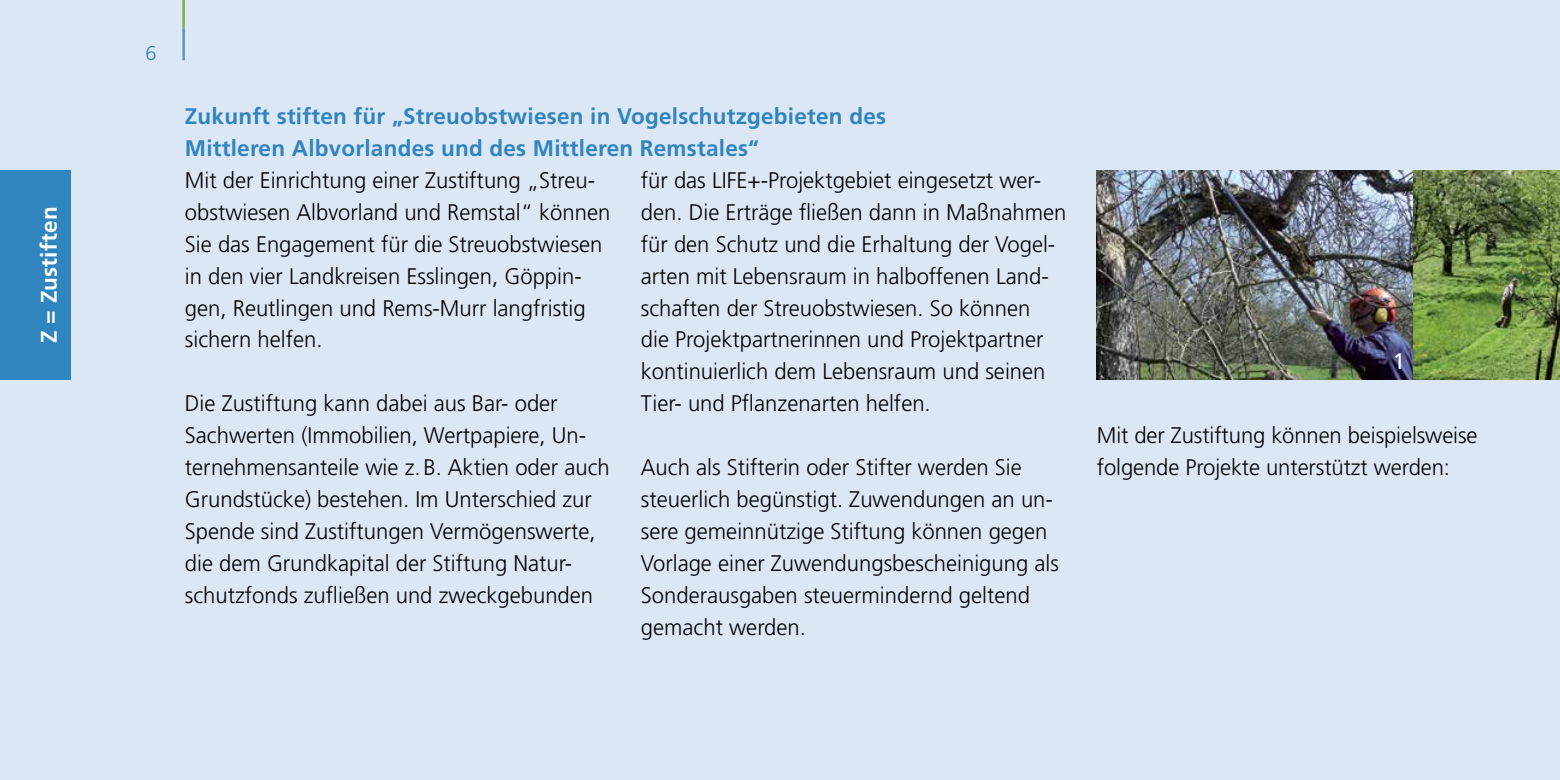
<style>
.page{position:relative;width:1560px;height:780px;background:#fff}
.page>*{position:absolute;margin:0;border:0;box-sizing:border-box;transform-origin:0 0}
.t1{font:300 22.5px/32px "Frutiger";color:#000}
.t2{font:700 22.5px/32px "Frutiger";letter-spacing:.01em;color:#3085be}
.t3{font:700 22.5px "Frutiger";letter-spacing:.01em;color:#fff}
.t4{font:22.5px "Frutiger";color:#fff}
.t5{font:300 20px "Frutiger";color:#3085be}
</style>
<div class="page">
<div style="left:0;top:0;width:1559px;height:780px;background:#dce7f6"></div>
<div style="left:0;top:170px;width:71px;height:209px;background:#3085be"></div>
<img style="left:1096px;top:170px;width:463px;height:209px">
<hr style="left:182px;top:0;width:3px;height:28px;background:#78b242">
<hr style="left:182px;top:28px;width:3px;height:32px;background:#5b96ca">
<p class="t3" style="left:36px;top:343px;width:138px;rotate:-90deg">Z = Zustiften</p>
<p class="t5" style="left:145px;top:42px;width:13px">6</p>
<p class="t2" style="left:185px;top:100px;width:702px">Zukunft stiften für „Streuobstwiesen in Vogelschutzgebieten des<br>Mittleren Albvorlandes und des Mittleren Remstales“</p>
<p class="t1" style="left:185px;top:164px;width:427px">Mit der Einrichtung einer Zustiftung „Streu&shy;obstwiesen Albvorland und Remstal“ können Sie das Engagement für die Streuobstwiesen in den vier Landkreisen Esslingen, Göppin&shy;gen, Reutlingen und Rems-Murr langfristig sichern helfen.</p>
<p class="t1" style="left:185px;top:387px;width:426px">Die Zustiftung kann dabei aus Bar- oder Sachwerten (Immobilien, Wertpapiere, Un&shy;ternehmensanteile wie z.B. Aktien oder auch Grundstücke) bestehen. Im Unterschied zur Spende sind Zustiftungen Vermögenswerte, die dem Grundkapital der Stiftung Natur&shy;schutzfonds zufließen und zweckgebunden</p>
<p class="t1" style="left:641px;top:164px;width:427px">für das LIFE+-Projektgebiet eingesetzt wer&shy;den. Die Erträge fließen dann in Maßnahmen für den Schutz und die Erhaltung der Vogel&shy;arten mit Lebensraum in halboffenen Land&shy;schaften der Streuobstwiesen. So können<br>die Projektpartnerinnen und Projektpartner kontinuierlich dem Lebensraum und seinen Tier- und Pflanzenarten helfen.</p>
<p class="t1" style="left:641px;top:451px;width:419px">Auch als Stifterin oder Stifter werden Sie steuerlich begünstigt. Zuwendungen an un&shy;sere gemeinnützige Stiftung können gegen Vorlage einer Zuwendungsbescheinigung als Sonderausgaben steuermindernd geltend gemacht werden.</p>
<p class="t4" style="left:1392px;top:347px;width:14px">1</p>
<p class="t1" style="left:1096px;top:419px;width:382px">Mit der Zustiftung können beispielsweise folgende Projekte unterstützt werden:</p>
</div>
